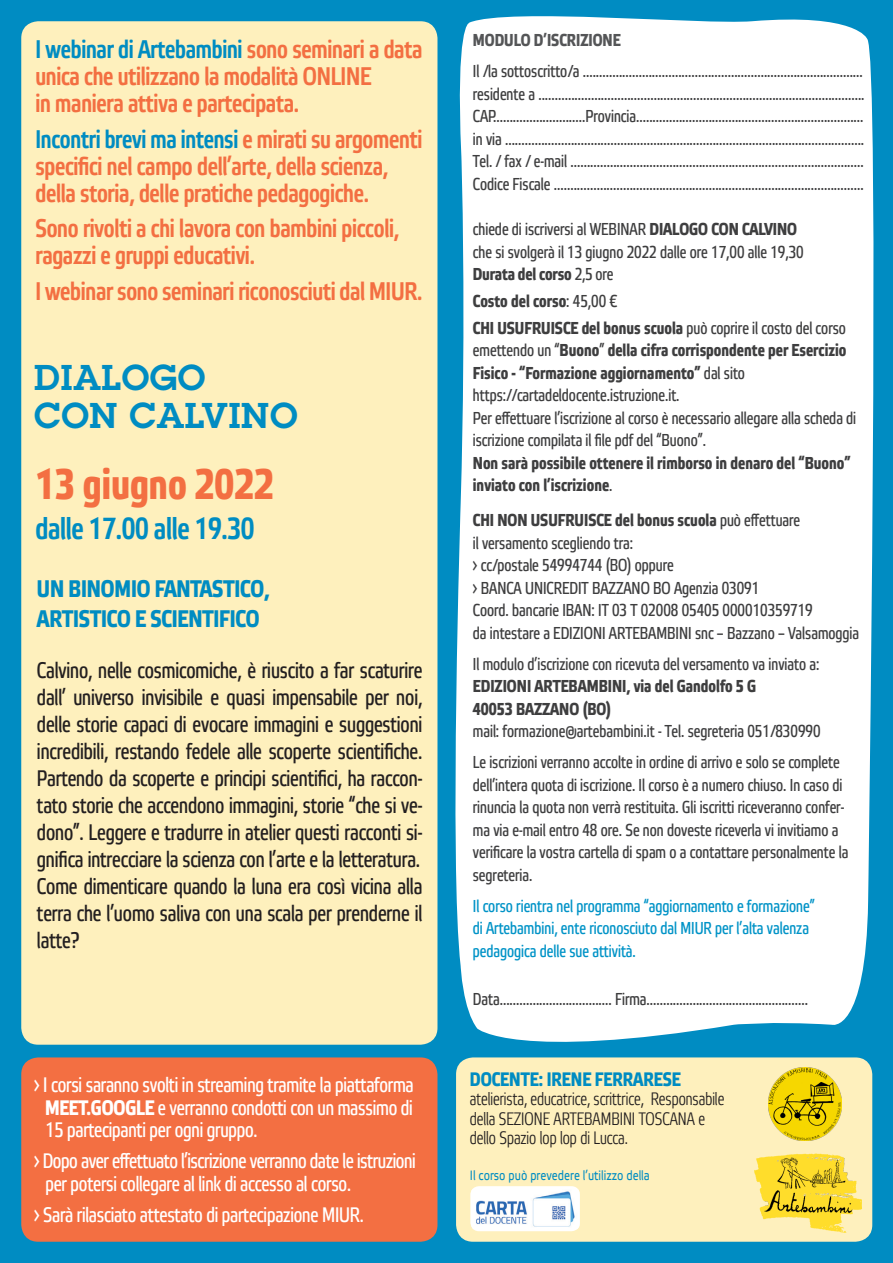
<style>
.page{position:relative;width:893px;height:1263px;background:#008cc2}
.page>*{position:absolute;margin:0;border:0;box-sizing:border-box;transform-origin:0 0}
.t1{font:700 42.75px "Etelka Narrow Text";color:#f36f42}
.t2{font:600 35.1px "Lubalin Graph Std";letter-spacing:.02em;color:#008cc2}
.t3{font:500 30.45px "Etelka Narrow";letter-spacing:-.01em;color:#008cc2}
.t4{font:500 25.5px/27px "Etelka Narrow";letter-spacing:-.01em;color:#f36f42}
.t5{font:700 24px "Etelka Narrow Text";letter-spacing:-.005em;color:#008cc2}
.t6{font:22.5px/27px "Etelka Narrow Text";letter-spacing:-.005em;color:#231f20;text-align:justify}
.t7{font:21px "Etelka Narrow Text";letter-spacing:-.01em;color:#fff}
.t8{font:700 19.5px "Etelka Narrow Text";color:#008cc2}
.t9{font:300 18px "Etelka Narrow";color:#231f20}
.t10{font:17.25px/22.5px "Etelka Narrow Text";color:#3e3e3f}
.t11{font:700 17.25px/22.5px "Etelka Narrow Text";color:#3e3e3f}
.t12{font:17.25px "Etelka Narrow Text";color:#0093c7}
.t13{font:700 17.25px "Etelka Narrow Text";color:#545557}
.t14{font:13.5px "Etelka Narrow Text Pro";color:#008cc2}
.s1{color:#008cc2}
.s2{font-weight:700}
.s3{font-weight:400}
</style>
<div class="page">
<div style="left:21px;top:21px;width:416px;height:1024px;background:#fef0bd;border-radius:17px"></div>
<div style="left:21px;top:1057px;width:416px;height:185px;background:#f36f42;border-radius:17px"></div>
<div style="left:456px;top:1057px;width:416px;height:185px;background:#fef0bd;border-radius:17px"></div>
<div style="left:455px;top:16px;width:419px;height:1045px;background:#fff"></div>
<div style="left:471px;top:1186px;width:109px;height:45px;background:#fff;border-radius:9px"></div>
<img style="left:471px;top:1189px;width:108px;height:40px">
<img style="left:754px;top:1153px;width:108px;height:80px">
<img style="left:769px;top:1068px;width:72px;height:72px">
<p class="t4" style="left:35px;top:37px;width:388px"><span class="s1">I webinar di Artebambini</span> sono seminari a data unica che utilizzano la modalità ONLINE</p>
<p class="t4" style="left:35px;top:91px;width:265px">in maniera attiva e partecipata.</p>
<p class="t4" style="left:35px;top:126px;width:388px"><span class="s1">Incontri brevi ma intensi</span> e mirati su argomenti specifici nel campo dell’arte, della scienza,</p>
<p class="t4" style="left:35px;top:180px;width:335px">della storia, delle pratiche pedagogiche.</p>
<p class="t4" style="left:35px;top:216px;width:365px">Sono rivolti a chi lavora con bambini piccoli,</p>
<p class="t4" style="left:35px;top:243px;width:221px">ragazzi e gruppi educativi.</p>
<p class="t4" style="left:35px;top:278px;width:388px">I webinar sono seminari riconosciuti dal MIUR.</p>
<p class="t2" style="left:34px;top:354px;width:173px">DIALOGO</p>
<p class="t2" style="left:34px;top:392px;width:265px">CON CALVINO</p>
<p class="t1" style="left:35px;top:460px;width:240px">13 giugno 2022</p>
<p class="t3" style="left:35px;top:511px;width:221px">dalle 17.00 alle 19.30</p>
<p class="t5" style="left:37px;top:575px;width:234px">UN BINOMIO FANTASTICO,</p>
<p class="t5" style="left:37px;top:605px;width:224px">ARTISTICO E SCIENTIFICO</p>
<p class="t6" style="left:37px;top:657px;width:387px">Calvino, nelle cosmicomiche, è riuscito a far scaturire dall’ universo invisibile e quasi impensabile per noi, delle storie capaci di evocare immagini e suggestioni incredibili, restando fedele alle scoperte scientifiche.<br>Partendo da scoperte e principi scientifici, ha raccon&shy;tato storie che accendono immagini, storie “che si ve&shy;dono”. Leggere e tradurre in atelier questi racconti si&shy;gnifica intrecciare la scienza con l’arte e la letteratura.</p>
<p class="t6" style="left:37px;top:873px;width:387px">Come dimenticare quando la luna era così vicina alla terra che l’uomo saliva con una scala per prenderne il latte?</p>
<p class="t7" style="left:34px;top:1073px;width:381px">› I corsi saranno svolti in streaming tramite la piattaforma</p>
<p class="t7" style="left:45px;top:1096px;width:369px"><span class="s2">MEET.GOOGLE</span> e verranno condotti con un massimo di</p>
<p class="t7" style="left:45px;top:1118px;width:214px">15 partecipanti per ogni gruppo.</p>
<p class="t7" style="left:34px;top:1149px;width:383px">› Dopo aver effettuato l’iscrizione verranno date le istruzioni</p>
<p class="t7" style="left:45px;top:1172px;width:307px">per potersi collegare al link di accesso al corso.</p>
<p class="t7" style="left:34px;top:1203px;width:331px">› Sarà rilasciato attestato di partecipazione MIUR.</p>
<p class="t13" style="left:473px;top:31px;width:149px">MODULO D’ISCRIZIONE</p>
<p class="t10" style="left:473px;top:61px;width:391px">Il /la sottoscritto/a .....................................................................................</p>
<p class="t10" style="left:473px;top:84px;width:393px">residente a ...................................................................................................<br>CAP............................Provincia.....................................................................</p>
<p class="t10" style="left:473px;top:129px;width:393px">in via .............................................................................................................</p>
<p class="t10" style="left:473px;top:151px;width:392px">Tel. / fax / e-mail .........................................................................................</p>
<p class="t10" style="left:473px;top:174px;width:392px">Codice Fiscale ..............................................................................................</p>
<p class="t10" style="left:473px;top:219px;width:326px">chiede di iscriversi al WEBINAR <span class="s2">DIALOGO CON CALVINO</span></p>
<p class="t10" style="left:473px;top:241px;width:332px">che si svolgerà il 13 giugno 2022 dalle ore 17,00 alle 19,30</p>
<p class="t11" style="left:473px;top:263px;width:142px">Durata del corso <span class="s3">2,5 ore</span></p>
<p class="t11" style="left:473px;top:290px;width:146px">Costo del corso<span class="s3">: 45,00 €</span></p>
<p class="t11" style="left:473px;top:317px;width:375px">CHI USUFRUISCE del bonus scuola <span class="s3">può coprire il costo del corso</span></p>
<p class="t11" style="left:473px;top:340px;width:375px"><span class="s3">emettendo un “</span>Buono<span class="s3">”</span> della cifra corrispondente per Esercizio<br>Fisico - “Formazione aggiornamento” <span class="s3">dal sito</span></p>
<p class="t10" style="left:473px;top:385px;width:208px">https://cartadeldocente.istruzione.it.</p>
<p class="t10" style="left:473px;top:407px;width:385px">Per effettuare l’iscrizione al corso è necessario allegare alla scheda di iscrizione compilata il file pdf del “Buono”.</p>
<p class="t11" style="left:473px;top:452px;width:379px">Non sarà possibile ottenere il rimborso in denaro del “Buono” inviato con l’iscrizione<span class="s3">.</span></p>
<p class="t11" style="left:473px;top:510px;width:329px">CHI NON USUFRUISCE del bonus scuola <span class="s3">può effettuare</span></p>
<p class="t10" style="left:473px;top:532px;width:162px">il versamento scegliendo tra:</p>
<p class="t10" style="left:473px;top:555px;width:202px">› cc/postale 54994744 (BO) oppure</p>
<p class="t10" style="left:473px;top:577px;width:288px">› BANCA UNICREDIT BAZZANO BO Agenzia 03091</p>
<p class="t10" style="left:473px;top:600px;width:341px">Coord. bancarie IBAN: IT 03 T 02008 05405 000010359719</p>
<p class="t10" style="left:473px;top:622px;width:388px">da intestare a EDIZIONI ARTEBAMBINI snc – Bazzano – Valsamoggia</p>
<p class="t10" style="left:473px;top:653px;width:348px">Il modulo d’iscrizione con ricevuta del versamento va inviato a:</p>
<p class="t11" style="left:473px;top:676px;width:285px">EDIZIONI ARTEBAMBINI, via del Gandolfo 5 G</p>
<p class="t11" style="left:473px;top:698px;width:140px">40053 BAZZANO (BO)</p>
<p class="t10" style="left:473px;top:721px;width:349px">mail: formazione@artebambini.it - Tel. segreteria 051/830990</p>
<p class="t10" style="left:473px;top:752px;width:368px">Le iscrizioni verranno accolte in ordine di arrivo e solo se complete</p>
<p class="t10" style="left:473px;top:774px;width:377px">dell’intera quota di iscrizione. Il corso è a numero chiuso. In caso di rinuncia la quota non verrà restituita. Gli iscritti riceveranno confer&shy;ma via e-mail entro 48 ore. Se non doveste riceverla vi invitiamo a verificare la vostra cartella di spam o a contattare personalmente la segreteria.</p>
<p class="t12" style="left:473px;top:896px;width:343px">Il corso rientra nel programma “aggiornamento e formazione”</p>
<p class="t12" style="left:473px;top:918px;width:338px">di Artebambini, ente riconosciuto dal MIUR per l’alta valenza</p>
<p class="t12" style="left:473px;top:941px;width:165px">pedagogica delle sue attività.</p>
<p class="t10" style="left:473px;top:988px;width:337px">Data.................................. Firma.................................................</p>
<p class="t8" style="left:470px;top:1068px;width:212px">DOCENTE: IRENE FERRARESE</p>
<p class="t9" style="left:470px;top:1089px;width:256px">atelierista, educatrice, scrittrice, Responsabile</p>
<p class="t9" style="left:470px;top:1108px;width:237px">della SEZIONE ARTEBAMBINI TOSCANA e</p>
<p class="t9" style="left:470px;top:1128px;width:160px">dello Spazio lop lop di Lucca.</p>
<p class="t14" style="left:470px;top:1167px;width:181px">Il corso può prevedere l’utilizzo della</p>
</div>
